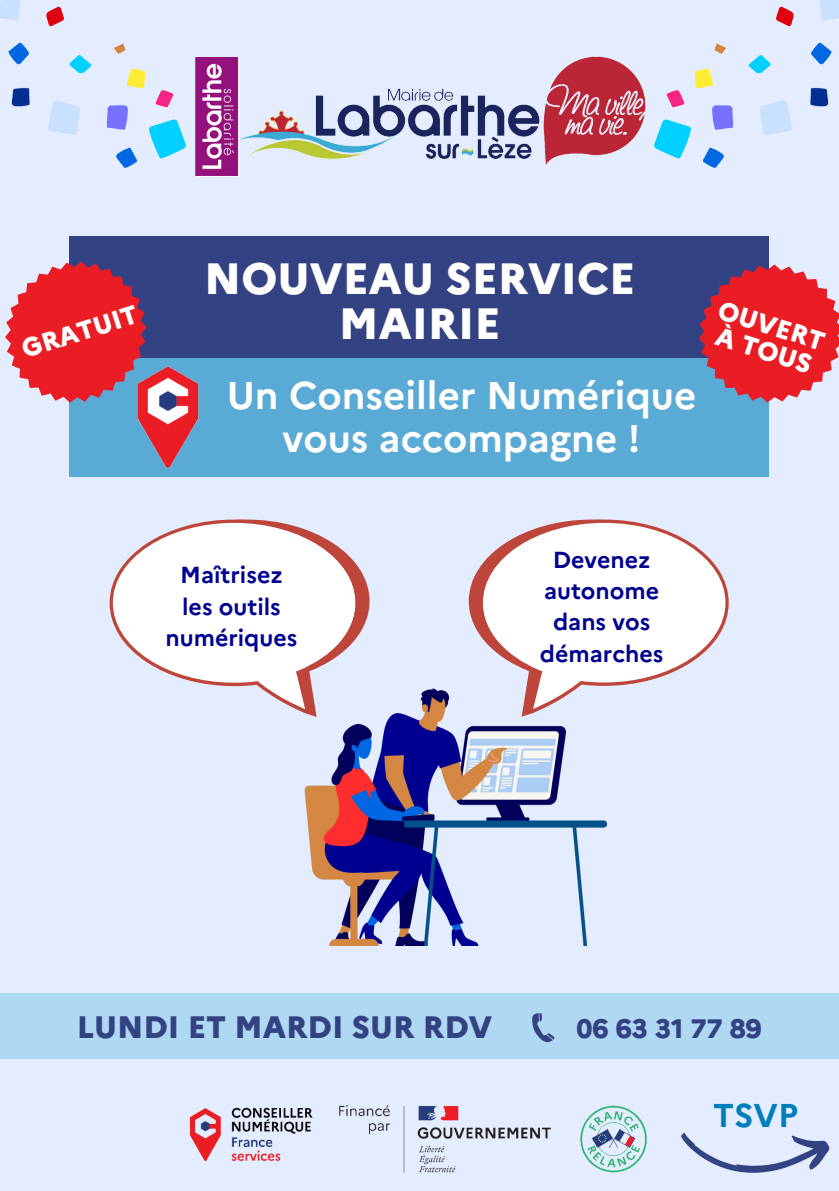
<style>
.page{position:relative;width:839px;height:1191px;background:#fff}
.page>*{position:absolute;margin:0;border:0;box-sizing:border-box;transform-origin:0 0}
.t1{font:800 43.8px/45px "Marianne";color:#fff;text-align:center}
.t2{font:700 38.6px/43.6px "Marianne";color:#fff;text-align:center}
.t3{font:700 33px "Marianne";color:#007ebb}
.t4{font:800 31px "Marianne";color:#334282}
.t5{font:800 26.6px "Marianne";color:#334282}
.t6{font:800 26px "Marianne";color:#fff}
.t7{font:700 23.2px/31.4px "Marianne";color:#000090;text-align:center}
</style>
<div class="page">
<div style="left:0;top:0;width:838px;height:1191px;background:#e3edff"></div>
<img style="left:656px;top:0;width:182px;height:167px">
<svg style="left:681px;top:1133px;width:149px;height:40px"></svg>
<div style="left:70px;top:351px;width:699px;height:126px;background:#5aaad6"></div>
<div style="left:70px;top:237px;width:699px;height:121px;background:#334282"></div>
<img style="left:145px;top:370px;width:54px;height:98px">
<svg style="left:5px;top:236px;width:170px;height:196px"></svg>
<img style="left:189px;top:1107px;width:124px;height:55px">
<img style="left:339px;top:1105px;width:308px;height:68px">
<svg style="left:699px;top:264px;width:139px;height:139px"></svg>
<img style="left:0;top:0;width:185px;height:167px">
<img style="left:224px;top:56px;width:432px;height:119px">
<img style="left:196px;top:58px;width:43px;height:118px">
<img style="left:304px;top:689px;width:304px;height:256px">
<svg style="left:468px;top:568px;width:140px;height:149px"></svg>
<svg style="left:479px;top:520px;width:249px;height:193px;fill:#fff"></svg>
<svg style="left:304px;top:568px;width:65px;height:149px"></svg>
<svg style="left:110px;top:520px;width:249px;height:194px;fill:#fff"></svg>
<div style="left:0;top:993px;width:838px;height:66px;background:#afd8f2"></div>
<svg style="left:532px;top:1013px;width:22px;height:30px"></svg>
<p class="t6" style="left:16px;top:331px;width:122px;rotate:-18deg">GRATUIT</p>
<h1 class="t1" style="left:204px;top:252px;width:432px">NOUVEAU SERVICE<br>MAIRIE</h1>
<h2 class="t2" style="left:227px;top:370px;width:471px">Un Conseiller Numérique vous accompagne !</h2>
<p class="t6" style="left:724px;top:290px;width:112px;rotate:17deg">OUVERT</p>
<p class="t6" style="left:722px;top:316px;width:101px;rotate:17deg">À TOUS</p>
<p class="t7" style="left:165px;top:557px;width:133px">Maîtrisez les outils numériques</p>
<p class="t7" style="left:540px;top:542px;width:125px">Devenez autonome dans vos démarches</p>
<h3 class="t4" style="left:77px;top:1003px;width:417px">LUNDI ET MARDI SUR RDV</h3>
<p class="t5" style="left:576px;top:1008px;width:187px">06 63 31 77 89</p>
<h3 class="t3" style="left:713px;top:1090px;width:86px">TSVP</h3>
</div>
